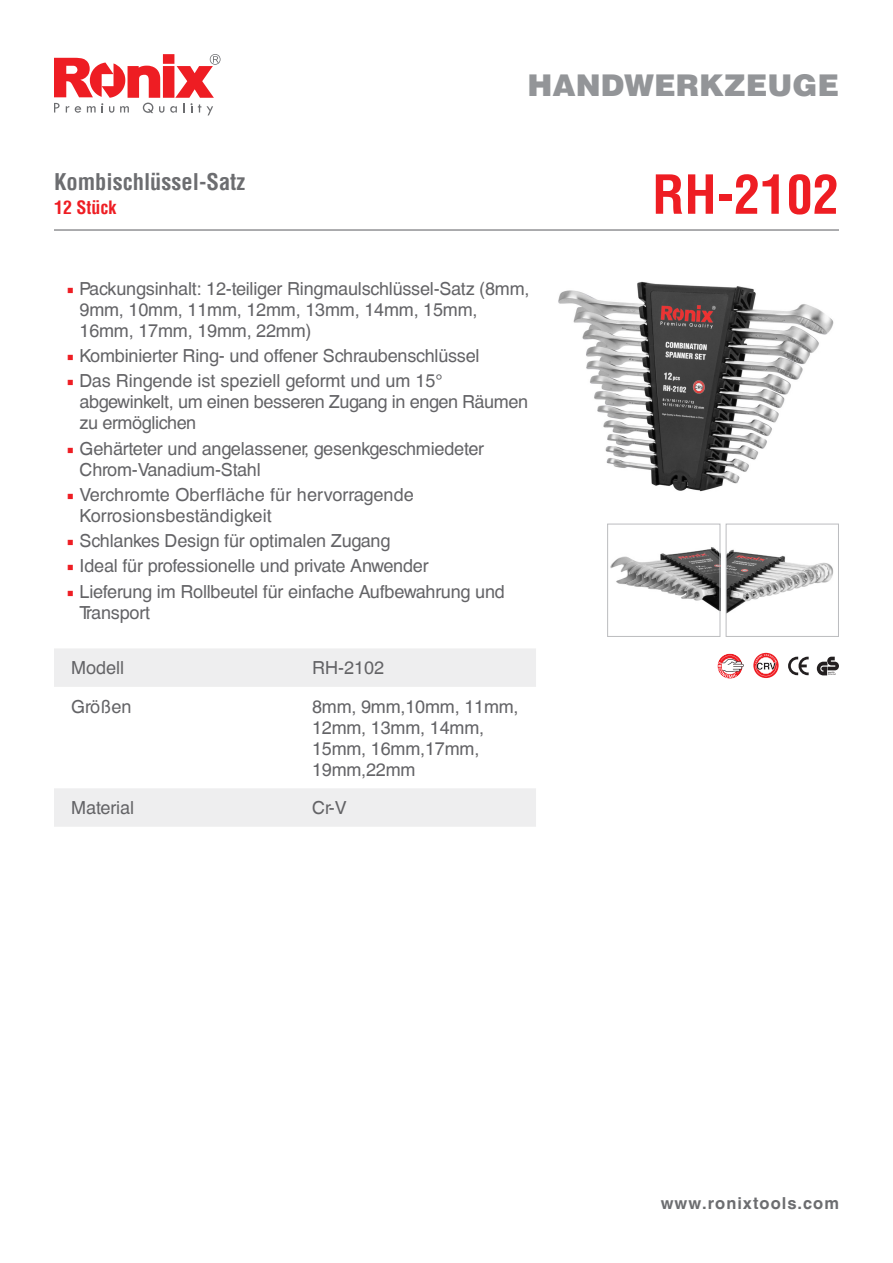
<style>
.page{position:relative;width:893px;height:1263px;background:#fff}
.page>*{position:absolute;margin:0;border:0;box-sizing:border-box;transform-origin:0 0}
.t1{font:700 condensed 52.5px "Helvetica LT";color:#ee1d23}
.t2{font:900 30px "Helvetica LT";color:#939598}
.t3{font:700 condensed 22.5px "Helvetica LT";color:#6c6d70}
.Paragraph_Style_1{font:18px/21px "Helvetica CE";letter-spacing:-.01em;color:#636366}
.Paragraph_Style_1-2{font:18px/21px "Helvetica CE";letter-spacing:.01em;color:#636366}
.t4{font:700 condensed 18px "Helvetica LT";color:#ee1d23}
.t5{font:700 16.5px "Helvetica CE";letter-spacing:.06em;color:#6c6d70}
.s1{font-family:"Minion Pro";color:#ee1d23}
</style>
<div class="page">
<svg style="left:54px;top:54px;width:167px;height:61px"></svg>
<hr style="left:54px;top:229px;width:785px;height:2px;background:#6c6d70">
<img style="left:558px;top:281px;width:276px;height:211px">
<svg style="left:717px;top:653px;width:27px;height:26px"></svg>
<svg style="left:788px;top:657px;width:21px;height:18px"></svg>
<svg style="left:817px;top:657px;width:22px;height:18px"></svg>
<svg style="left:753px;top:652px;width:26px;height:27px"></svg>
<svg style="left:753px;top:653px;width:26px;height:25px"></svg>
<svg style="left:755px;top:654px;width:22px;height:22px"></svg>
<img style="left:610px;top:547px;width:108px;height:63px">
<div style="left:607px;top:523px;width:113px;height:114px;border:1px solid #bcbdc0"></div>
<img style="left:728px;top:549px;width:106px;height:64px">
<div style="left:726px;top:523px;width:113px;height:114px;border:1px solid #bcbdc0"></div>
<svg style="left:54px;top:649px;width:482px;height:178px"></svg>
<p class="t3" style="left:54px;top:167px;width:193px">Kombischlüssel-Satz</p>
<p class="t4" style="left:54px;top:196px;width:64px">12 Stück</p>
<h2 class="t2" style="left:527px;top:65px;width:313px">HANDWERKZEUGE</h2>
<p class="t1" style="left:652px;top:162px;width:188px">RH-2102</p>
<p class="Paragraph_Style_1" style="left:80px;top:278px;width:452px;text-indent:-13px"><span class="s1">■</span> Packungsinhalt: 12-teiliger Ringmaulschlüssel-Satz (8mm,<br>9mm, 10mm, 11mm, 12mm, 13mm, 14mm, 15mm,<br>16mm, 17mm, 19mm, 22mm)</p>
<p class="Paragraph_Style_1" style="left:67px;top:345px;width:414px"><span class="s1">■</span> Kombinierter Ring- und offener Schraubenschlüssel</p>
<p class="Paragraph_Style_1" style="left:80px;top:371px;width:450px;text-indent:-13px"><span class="s1">■</span> Das Ringende ist speziell geformt und um 15° abgewinkelt, um einen besseren Zugang in engen Räumen zu ermöglichen</p>
<p class="Paragraph_Style_1" style="left:80px;top:438px;width:406px;text-indent:-13px"><span class="s1">■</span> Gehärteter und angelassener, gesenkgeschmiedeter<br>Chrom-Vanadium-Stahl</p>
<p class="Paragraph_Style_1-2" style="left:80px;top:484px;width:336px;text-indent:-13px"><span class="s1">■</span> Verchromte Oberfläche für hervorragende<br>Korrosionsbeständigkeit</p>
<p class="Paragraph_Style_1" style="left:67px;top:530px;width:325px"><span class="s1">■</span> Schlankes Design für optimalen Zugang</p>
<p class="Paragraph_Style_1" style="left:67px;top:556px;width:364px"><span class="s1">■</span> Ideal für professionelle und private Anwender</p>
<p class="Paragraph_Style_1" style="left:80px;top:581px;width:427px;text-indent:-13px"><span class="s1">■</span> Lieferung im Rollbeutel für einfache Aufbewahrung und<br>Transport</p>
<p class="Paragraph_Style_1" style="left:71px;top:657px;width:55px">Modell</p>
<p class="Paragraph_Style_1" style="left:312px;top:657px;width:74px">RH-2102</p>
<p class="Paragraph_Style_1" style="left:71px;top:696px;width:62px">Größen</p>
<p class="Paragraph_Style_1" style="left:312px;top:696px;width:208px">8mm, 9mm,10mm, 11mm,<br>12mm, 13mm, 14mm,<br>15mm, 16mm,17mm,<br>19mm,22mm</p>
<p class="Paragraph_Style_1" style="left:71px;top:797px;width:65px">Material</p>
<p class="Paragraph_Style_1" style="left:312px;top:797px;width:36px">Cr-V</p>
<p class="t5" style="left:661px;top:1193px;width:180px">www.ronixtools.com</p>
</div>
